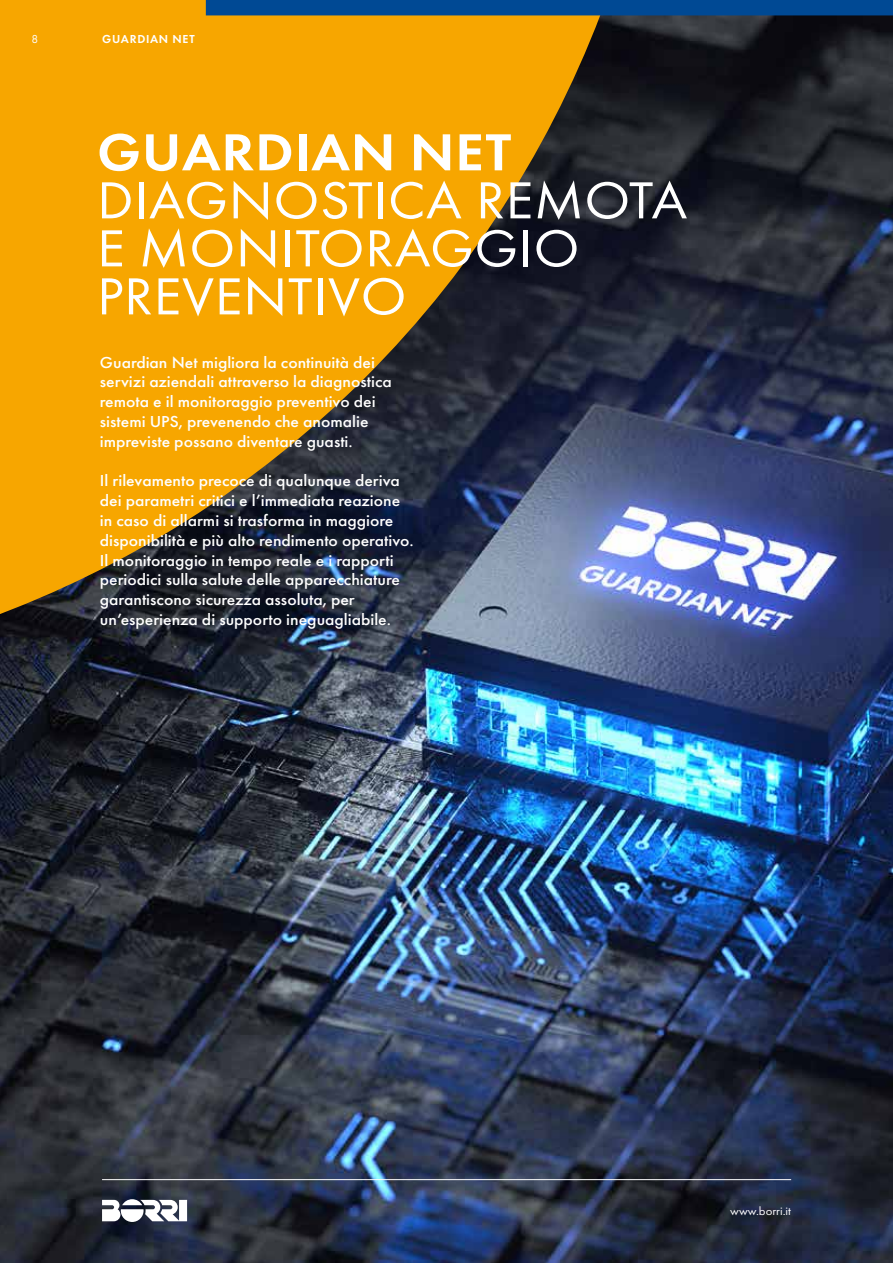
<style>
.page{position:relative;width:893px;height:1263px;background:#fff}
.page>*{position:absolute;margin:0;border:0;box-sizing:border-box;transform-origin:0 0}
.t1{font:54px/48px "Futura PT";letter-spacing:.01em;color:#fff;scale:1.07 1}
.t2{font:600 54px "Futura PT";letter-spacing:.01em;color:#fff;scale:1.07 1}
.t3{font:500 16.5px/19.8px "Futura PT";color:#fff;scale:1.07 1}
.t4{font:12px "Futura PT";color:#fff;scale:1.07 1}
.t5{font:600 12px "Futura PT";letter-spacing:.06em;color:#fff}
.t6{font:12px "Futura PT";color:#fff}
</style>
<div class="page">
<img style="left:0;top:15px;width:893px;height:1248px">
<svg style="left:0;top:0;width:611px;height:619px;background:#ac7b1a"></svg>
<svg style="left:102px;top:1199px;width:85px;height:23px"></svg>
<hr style="left:102px;top:1179px;width:689px;height:1px;background:#fff">
<svg style="left:102px;top:0;width:791px;height:15px;background:#205580"></svg>
<p class="t6" style="left:31px;top:32px;width:8px">8</p>
<p class="t5" style="left:102px;top:32px;width:94px">GUARDIAN NET</p>
<h1 class="t2" style="left:97px;top:118px;width:389px">GUARDIAN NET</h1>
<h1 class="t1" style="left:97px;top:176px;width:553px">DIAGNOSTICA REMOTA<br>E MONITORAGGIO<br>PREVENTIVO</h1>
<p class="t3" style="left:100px;top:352px;width:274px">Guardian Net migliora la continuità dei servizi aziendali attraverso la diagnostica remota e il monitoraggio preventivo dei sistemi UPS, prevenendo che anomalie impreviste possano diventare guasti.</p>
<p class="t3" style="left:100px;top:471px;width:295px">Il rilevamento precoce di qualunque deriva dei parametri critici e l’immediata reazione in caso di allarmi si trasforma in maggiore disponibilità e più alto rendimento operativo.<br>Il monitoraggio in tempo reale e i rapporti periodici sulla salute delle apparecchiature garantiscono sicurezza assoluta, per un’esperienza di supporto ineguagliabile.</p>
<p class="t4" style="left:730px;top:1204px;width:58px">www.borri.it</p>
</div>
